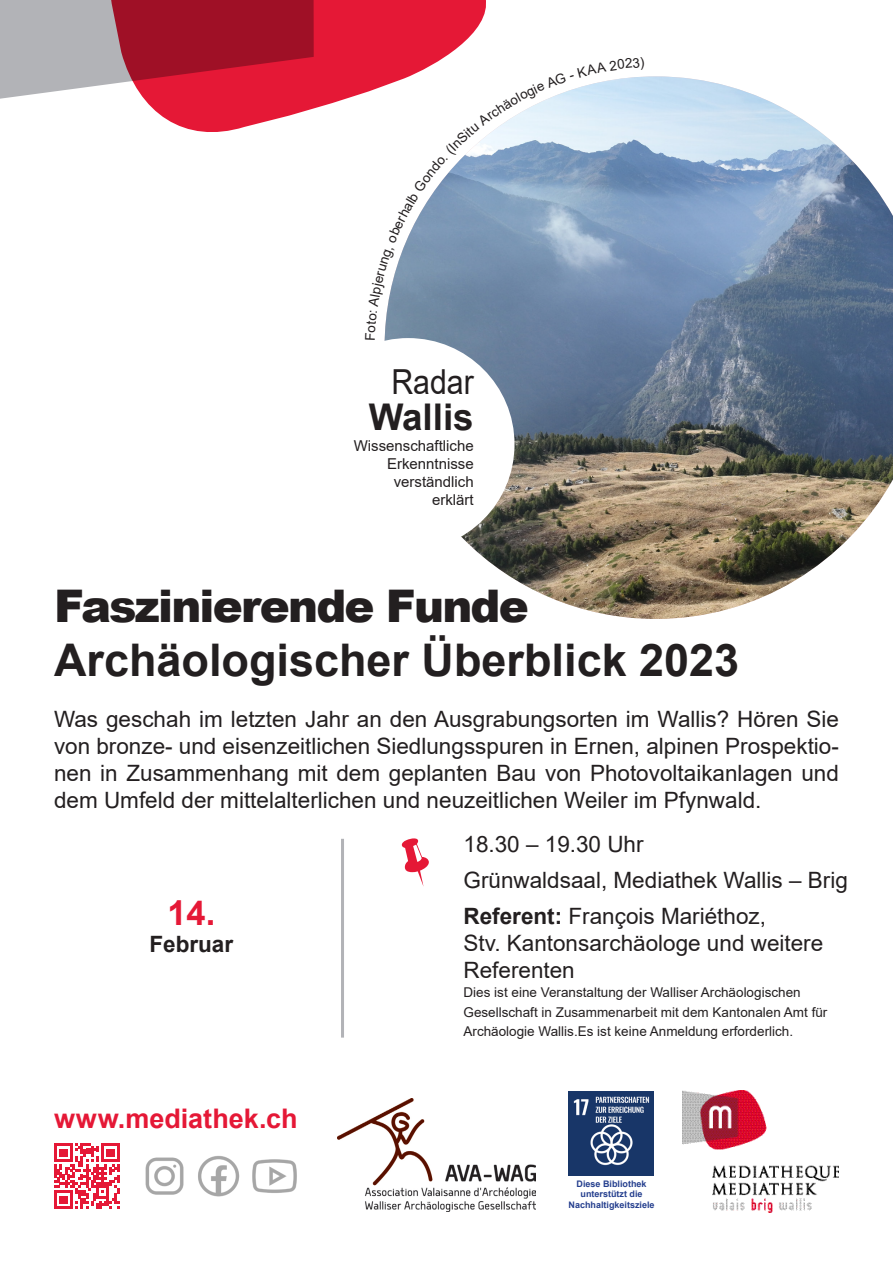
<style>
.page{position:relative;width:893px;height:1263px;background:#fff}
.page>*{position:absolute;margin:0;border:0;box-sizing:border-box;transform-origin:0 0}
.t1{font:700 45px "Arial";color:#231f20}
.t2{font:900 45px "Arial";letter-spacing:-.04em;color:#231f20}
.t3{font:700 36.75px "Arial";color:#231f20}
.t4{font:34.5px "Arial";color:#231f20;scale:.88 1}
.t5{font:700 34.5px "Arial";color:#e51836}
.t6{font:700 27px "Arial";color:#e51836}
.t7{font:22.5px/27px "Arial";color:#231f20;text-align:justify}
.t8{font:700 22.5px "Arial";color:#231f20}
.t9{font:15px "Arial";color:#231f20}
.t10{font:13.5px "Arial";color:#231f20}
.t11{font:700 9px/10.8px "Arial";color:#253f8e;text-align:center}
.s1{font-weight:700}
</style>
<div class="page">
<svg style="left:145px;top:0;width:341px;height:132px;fill:#e51836"></svg>
<svg style="left:0;top:0;width:314px;height:100px;background:#b65465"></svg>
<svg style="left:54px;top:1143px;width:66px;height:66px"></svg>
<img style="left:145px;top:1156px;width:95px;height:41px">
<img style="left:252px;top:1159px;width:45px;height:34px">
<img style="left:682px;top:1090px;width:157px;height:122px">
<img style="left:384px;top:76px;width:509px;height:543px">
<hr style="left:341px;top:839px;width:3px;height:198px;background:#b2b3b7">
<img style="left:338px;top:1099px;width:198px;height:112px">
<div style="left:302px;top:338px;width:212px;height:213px;background:#fff;border-radius:50%"></div>
<img style="left:569px;top:1091px;width:84px;height:85px">
<svg style="left:365px;top:57px;width:279px;height:283px"></svg>
<p class="t4" style="left:391px;top:358px;width:95px">Radar</p>
<p class="t3" style="left:369px;top:391px;width:106px">Wallis</p>
<p class="t9" style="left:354px;top:435px;width:122px">Wissenschaftliche</p>
<p class="t9" style="left:387px;top:453px;width:88px">Erkenntnisse</p>
<p class="t9" style="left:394px;top:471px;width:82px">verständlich</p>
<p class="t9" style="left:432px;top:489px;width:43px">erklärt</p>
<p class="t2" style="left:54px;top:574px;width:476px">Faszinierende Funde</p>
<p class="t1" style="left:54px;top:629px;width:687px">Archäologischer Überblick 2023</p>
<p class="t7" style="left:54px;top:705px;width:786px">Was geschah im letzten Jahr an den Ausgrabungsorten im Wallis? Hören Sie von bronze- und eisenzeitlichen Siedlungsspuren in Ernen, alpinen Prospektio&shy;nen in Zusammenhang mit dem geplanten Bau von Photovoltaikanlagen und dem Umfeld der mittelalterlichen und neuzeitlichen Weiler im Pfynwald.</p>
<p class="t5" style="left:167px;top:888px;width:49px">14.</p>
<p class="t8" style="left:149px;top:928px;width:85px">Februar</p>
<p class="t6" style="left:54px;top:1100px;width:245px">www.mediathek.ch</p>
<p class="t7" style="left:463px;top:830px;width:182px">18.30 – 19.30 Uhr</p>
<p class="t7" style="left:463px;top:866px;width:386px">Grünwaldsaal, Mediathek Wallis – Brig</p>
<p class="t7" style="left:463px;top:902px;width:361px;text-align:left"><span class="s1">Referent:</span> François Mariéthoz,<br>Stv. Kantonsarchäologe und weitere<br>Referenten</p>
<p class="t10" style="left:463px;top:983px;width:339px">Dies ist eine Veranstaltung der Walliser Archäologischen</p>
<p class="t10" style="left:463px;top:1002px;width:365px">Gesellschaft in Zusammenarbeit mit dem Kantonalen Amt für</p>
<p class="t10" style="left:463px;top:1022px;width:331px">Archäologie Wallis.Es ist keine Anmeldung erforderlich.</p>
<p class="t11" style="left:576px;top:1178px;width:72px">Diese Bibliothek unterstützt die</p>
<p class="t11" style="left:568px;top:1200px;width:88px">Nachhaltigkeitsziele</p>
</div>
